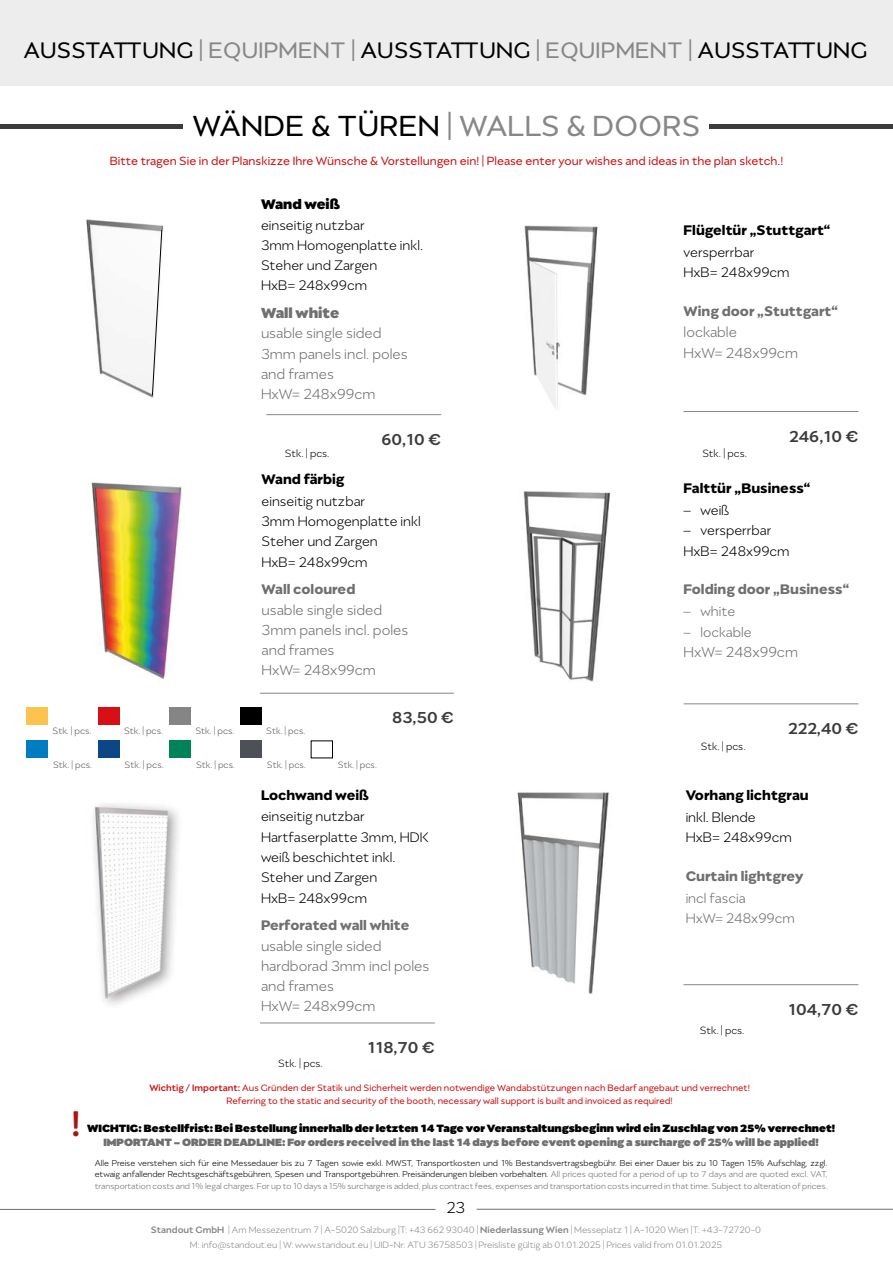
<style>
.page{position:relative;width:893px;height:1263px;background:#fff}
.page>*{position:absolute;margin:0;border:0;box-sizing:border-box;transform-origin:0 0}
.t1{font:500 40.5px "Migrena Grotesque";color:#a81612}
.t2{font:33px "Migrena Grotesque";letter-spacing:.01em;color:#878787}
.t3{font:25.5px "Migrena Grotesque";letter-spacing:.01em;color:#000}
.t4{font:500 18px "Migrena Grotesque";color:#3c3c3b}
.t5{font:300 18px "Migrena Grotesque";color:#000}
.t6{font:300 16.5px/20.2px "Migrena Grotesque";color:#706f6f}
.t7{font:700 16.5px "Migrena Grotesque";color:#706f6f}
.t8{font:300 15.75px/20.2px "Migrena Grotesque";color:#000}
.t9{font:600 15.75px "Migrena Grotesque";color:#706f6f}
.t10{font:600 15.75px "Migrena Grotesque";color:#000}
.t11{font:300 15.75px/20.2px "Migrena Grotesque";color:#706f6f}
.t12{font:700 15.75px "Migrena Grotesque";color:#000}
.t13{font:13.5px "Migrena Grotesque";color:#cd1719}
.t14{font:900 12px "Migrena Grotesque";color:#000}
.t15{font:900 12px "Migrena Grotesque";color:#706f6f}
.t16{font:300 12px "Migrena Grotesque";color:#000}
.t17{font:300 10.5px/15.6px "Migrena Grotesque";color:#878787;text-align:center}
.t18{font:10.5px/12.6px "Migrena Grotesque";color:#cd1719;text-align:center}
.t19{font:300 10.5px "Migrena Grotesque";color:#575756}
.t20{font:300 9.75px/11.7px "Migrena Grotesque";color:#000;text-align:justify}
.s1{color:#878787}
.s2{color:#000}
.s3{font-weight:500}
.s4{color:#706f6f}
</style>
<div class="page">
<div style="left:0;top:124px;width:183px;height:5px;background:#3c3c3b"></div>
<div style="left:709px;top:124px;width:184px;height:5px;background:#3c3c3b"></div>
<img style="left:87px;top:482px;width:95px;height:197px">
<img style="left:523px;top:491px;width:88px;height:191px">
<img style="left:517px;top:792px;width:92px;height:202px">
<img style="left:524px;top:225px;width:74px;height:184px">
<img style="left:93px;top:804px;width:86px;height:201px">
<div style="left:26px;top:707px;width:22px;height:17px;background:#fcc34f"></div>
<div style="left:98px;top:707px;width:21px;height:17px;background:#d90f16"></div>
<div style="left:169px;top:707px;width:22px;height:17px;background:#868586"></div>
<div style="left:240px;top:707px;width:21px;height:17px;background:#000"></div>
<div style="left:26px;top:740px;width:22px;height:17px;background:#007cc0"></div>
<div style="left:98px;top:740px;width:21px;height:17px;background:#0c4684"></div>
<div style="left:169px;top:740px;width:22px;height:17px;background:#008457"></div>
<div style="left:240px;top:740px;width:21px;height:17px;background:#4e5058"></div>
<hr style="left:266px;top:414px;width:175px;height:1px;background:#878787">
<hr style="left:260px;top:693px;width:194px;height:1px;background:#878787">
<hr style="left:260px;top:1022px;width:175px;height:1px;background:#878787">
<hr style="left:684px;top:411px;width:174px;height:1px;background:#878787">
<hr style="left:684px;top:703px;width:174px;height:1px;background:#878787">
<hr style="left:684px;top:984px;width:174px;height:1px;background:#878787">
<img style="left:86px;top:219px;width:78px;height:179px">
<svg style="left:152px;top:230px;width:10px;height:165px"></svg>
<hr style="left:0;top:1209px;width:435px;height:1px;background:#706f6f">
<hr style="left:477px;top:1209px;width:416px;height:1px;background:#706f6f">
<div style="left:0;top:0;width:893px;height:86px;background:#ededed"></div>
<h3 class="t3" style="left:24px;top:36px;width:845px">AUSSTATTUNG <span class="s1">| EQUIPMENT |</span> AUSSTATTUNG <span class="s1">| EQUIPMENT |</span> AUSSTATTUNG</h3>
<h2 class="t2" style="left:193px;top:107px;width:509px"><span class="s2">WÄNDE &amp; TÜREN</span> | WALLS &amp; DOORS</h2>
<h3 class="t13" style="left:110px;top:153px;width:675px">Bitte tragen Sie in der Planskizze Ihre Wünsche &amp; Vorstellungen ein! | Please enter your wishes and ideas in the plan sketch.!</h3>
<h3 class="t12" style="left:261px;top:195px;width:80px">Wand weiß</h3>
<h3 class="t8" style="left:261px;top:214px;width:164px">einseitig nutzbar<br>3mm Homogenplatte inkl.<br>Steher und Zargen<br>HxB= 248x99cm</h3>
<h3 class="t7" style="left:261px;top:303px;width:80px">Wall white</h3>
<h3 class="t6" style="left:261px;top:323px;width:148px">usable single sided<br>3mm panels incl. poles and frames<br>HxW= 248x99cm</h3>
<p class="t16" style="left:285px;top:446px;width:46px">Stk. | pcs.</p>
<h3 class="t4" style="left:381px;top:428px;width:61px">60,10 €</h3>
<h3 class="t10" style="left:261px;top:470px;width:85px">Wand färbig</h3>
<h3 class="t8" style="left:261px;top:491px;width:161px">einseitig nutzbar<br>3mm Homogenplatte inkl<br>Steher und Zargen<br>HxB= 248x99cm</h3>
<h3 class="t9" style="left:261px;top:580px;width:95px">Wall coloured</h3>
<h3 class="t6" style="left:261px;top:599px;width:148px">usable single sided<br>3mm panels incl. poles and frames<br>HxW= 248x99cm</h3>
<p class="t19" style="left:53px;top:725px;width:41px">Stk. | pcs.</p>
<p class="t19" style="left:124px;top:725px;width:41px">Stk. | pcs.</p>
<p class="t19" style="left:195px;top:725px;width:41px">Stk. | pcs.</p>
<p class="t19" style="left:266px;top:725px;width:41px">Stk. | pcs.</p>
<p class="t19" style="left:53px;top:758px;width:41px">Stk. | pcs.</p>
<p class="t19" style="left:125px;top:758px;width:41px">Stk. | pcs.</p>
<p class="t19" style="left:196px;top:758px;width:41px">Stk. | pcs.</p>
<p class="t19" style="left:267px;top:758px;width:41px">Stk. | pcs.</p>
<p class="t19" style="left:338px;top:759px;width:41px">Stk. | pcs.</p>
<h3 class="t4" style="left:392px;top:707px;width:63px">83,50 €</h3>
<h3 class="t10" style="left:261px;top:785px;width:109px">Lochwand weiß</h3>
<h3 class="t8" style="left:261px;top:806px;width:169px">einseitig nutzbar<br>Hartfaserplatte 3mm, HDK weiß beschichtet inkl.<br>Steher und Zargen<br>HxB= 248x99cm</h3>
<h3 class="t9" style="left:261px;top:916px;width:150px">Perforated wall white</h3>
<h3 class="t6" style="left:261px;top:935px;width:170px">usable single sided hardborad 3mm incl poles and frames<br>HxW= 248x99cm</h3>
<p class="t16" style="left:278px;top:1057px;width:46px">Stk. | pcs.</p>
<h3 class="t4" style="left:367px;top:1037px;width:69px">118,70 €</h3>
<h3 class="t10" style="left:684px;top:221px;width:148px">Flügeltür „Stuttgart“</h3>
<h3 class="t8" style="left:684px;top:242px;width:108px">versperrbar<br>HxB= 248x99cm</h3>
<h3 class="t9" style="left:684px;top:301px;width:156px">Wing door „Stuttgart“</h3>
<h3 class="t6" style="left:684px;top:322px;width:116px">lockable<br>HxW= 248x99cm</h3>
<p class="t16" style="left:702px;top:446px;width:46px">Stk. | pcs.</p>
<h3 class="t4" style="left:789px;top:425px;width:71px">246,10 €</h3>
<h3 class="t10" style="left:684px;top:479px;width:128px">Falttür „Business“</h3>
<h3 class="t8" style="left:684px;top:500px;width:47px">– weiß</h3>
<h3 class="t8" style="left:684px;top:520px;width:108px">– versperrbar<br>HxB= 248x99cm</h3>
<h3 class="t9" style="left:684px;top:580px;width:167px">Folding door „Business“</h3>
<h3 class="t11" style="left:684px;top:601px;width:53px">– white</h3>
<h3 class="t11" style="left:684px;top:621px;width:70px">– lockable</h3>
<h3 class="t6" style="left:684px;top:641px;width:116px">HxW= 248x99cm</h3>
<p class="t16" style="left:701px;top:740px;width:46px">Stk. | pcs.</p>
<h3 class="t4" style="left:788px;top:718px;width:72px">222,40 €</h3>
<h3 class="t10" style="left:686px;top:786px;width:124px">Vorhang lichtgrau</h3>
<h3 class="t8" style="left:686px;top:807px;width:108px">inkl. Blende<br>HxB= 248x99cm</h3>
<h3 class="t9" style="left:686px;top:866px;width:119px">Curtain lightgrey</h3>
<h3 class="t11" style="left:686px;top:887px;width:111px">incl fascia<br>HxW= 248x99cm</h3>
<p class="t16" style="left:700px;top:1024px;width:46px">Stk. | pcs.</p>
<h3 class="t4" style="left:788px;top:998px;width:72px">104,70 €</h3>
<h1 class="t1" style="left:71px;top:1099px;width:11px">!</h1>
<p class="t18" style="left:149px;top:1081px;width:602px"><span class="s3">Wichtig / Important:</span> Aus Gründen der Statik und Sicherheit werden notwendige Wandabstützungen nach Bedarf angebaut und verrechnet!<br>Referring to the static and security of the booth, necessary wall support is built and invoiced as required!</p>
<p class="t14" style="left:87px;top:1120px;width:749px">WICHTIG: Bestellfrist: Bei Bestellung innerhalb der letzten 14 Tage vor Veranstaltungsbeginn wird ein Zuschlag von 25% verrechnet!</p>
<p class="t15" style="left:103px;top:1135px;width:717px">IMPORTANT - ORDER DEADLINE: For orders received in the last 14 days before event opening a surcharge of 25% will be applied!</p>
<p class="t20" style="left:95px;top:1157px;width:734px">Alle Preise verstehen sich für eine Messedauer bis zu 7 Tagen sowie exkl. MWST, Transportkosten und 1% Bestandsvertragsbegbühr. Bei einer Dauer bis zu 10 Tagen 15% Aufschlag, zzgl. etwaig anfallender Rechtsgeschäftsgebühren, Spesen und Transportgebühren. Preisänderungen bleiben vorbehalten. <span class="s4">All prices quoted for a period of up to 7 days and are quoted excl. VAT, transportation costs and 1% legal charges. For up to 10 days a 15% surcharge is added, plus contract fees, expenses and transportation costs incurred in that time. Subject to alteration of prices.</span></p>
<h3 class="t5" style="left:446px;top:1197px;width:20px">23</h3>
<p class="t17" style="left:151px;top:1221px;width:612px"><span class="s3">Standout GmbH</span> | Am Messezentrum 7 | A-5020 Salzburg |T: +43 662 93040 | <span class="s3">Niederlassung Wien</span> | Messeplatz 1 | A-1020 Wien |T: +43-72720-0<br>M: info@standout.eu | W: www.standout.eu | UID-Nr: ATU 36758503 | Preisliste gültig ab 01.01.2025 | Prices valid from 01.01.2025</p>
</div>
